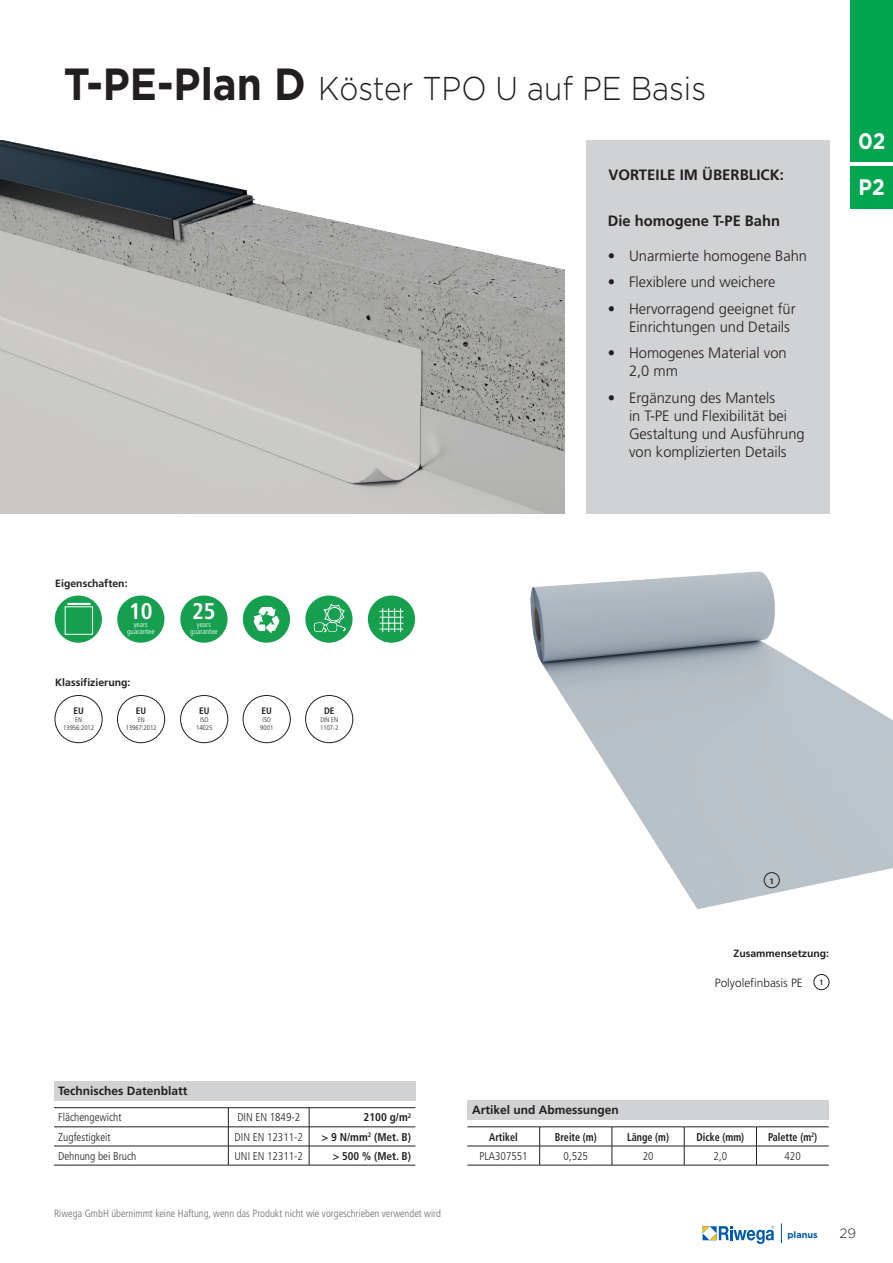
<style>
.page{position:relative;width:893px;height:1263px;background:#fff}
.page>*{position:absolute;margin:0;border:0;box-sizing:border-box;transform-origin:0 0}
.t1{font:300 33px "Gotham";color:#231f20;scale:.9 1}
.t2{font:700 condensed 22.65px "Frutiger";color:#fff}
.t3{font:700 22.5px "Gotham";color:#fff;scale:.9 1}
.t4{font:300 15px/18px "Frutiger";color:#231f20}
.t5{font:700 15px "Frutiger";color:#231f20}
.t6{font:300 13.5px "Gotham";color:#231f20}
.t7{font:700 12px "Frutiger";color:#231f20}
.t8{font:300 12px "Frutiger";color:#231f20}
.t9{font:300 condensed 11.25px "Frutiger";color:#231f20}
.t10{font:700 condensed 11.25px "Frutiger";color:#231f20;scale:.9 1}
.t11{font:700 condensed 11.25px "Frutiger";color:#231f20}
.t12{font:300 condensed 10.5px "Frutiger";color:#6c6d70}
.t13{font:700 10.5px "Frutiger";color:#231f20}
.t14{font:700 condensed 9.3px "Frutiger";color:#231f20}
.t15{font:700 9.15px "Gotham";color:#0157a8}
.t16{font:700 7.65px "Gotham";color:#231f20}
.t17{font:700 condensed 7.65px "Frutiger";color:#231f20}
.t18{font:300 condensed 7.5px/7.5px "Frutiger";color:#fff;text-align:center}
.t19{font:300 condensed 6.75px/8.1px "Frutiger";color:#231f20;text-align:center}
.s1{font-weight:700;font-size:45px}
</style>
<div class="page">
<div style="left:850px;top:166px;width:43px;height:42px;background:#00a54f"></div>
<svg style="left:702px;top:1226px;width:72px;height:18px"></svg>
<svg style="left:781px;top:1223px;width:1px;height:20px"></svg>
<div style="left:850px;top:0;width:43px;height:162px;background:#00a54f"></div>
<svg style="left:55px;top:595px;width:47px;height:48px;background:#2aa75d"></svg>
<hr style="left:67px;top:603px;width:24px;height:2px;background:#fff">
<div style="left:243px;top:595px;width:47px;height:48px;background:#169f4e;border-radius:50%"></div>
<svg style="left:253px;top:607px;width:27px;height:26px"></svg>
<div style="left:305px;top:595px;width:48px;height:48px;background:#169f4e;border-radius:50%"></div>
<svg style="left:314px;top:604px;width:32px;height:28px"></svg>
<div style="left:368px;top:595px;width:47px;height:48px;background:#169f4e;border-radius:50%"></div>
<svg style="left:380px;top:608px;width:23px;height:24px"></svg>
<div style="left:180px;top:595px;width:48px;height:48px;background:#169f4e;border-radius:50%"></div>
<div style="left:117px;top:595px;width:47px;height:48px;background:#169f4e;border-radius:50%"></div>
<div style="left:117px;top:695px;width:48px;height:48px;border:1px solid #231f20;border-radius:50%"></div>
<div style="left:180px;top:695px;width:48px;height:48px;border:1px solid #231f20;border-radius:50%"></div>
<div style="left:243px;top:695px;width:48px;height:48px;border:1px solid #231f20;border-radius:50%"></div>
<div style="left:305px;top:695px;width:48px;height:48px;border:1px solid #231f20;border-radius:50%"></div>
<div style="left:55px;top:695px;width:48px;height:48px;border:1px solid #231f20;border-radius:50%"></div>
<img style="left:530px;top:571px;width:363px;height:338px">
<div style="left:586px;top:140px;width:243px;height:373px;background:#d1d2d4"></div>
<div style="left:764px;top:872px;width:15px;height:16px;border:1px solid #231f20;border-radius:50%"></div>
<img style="left:0;top:140px;width:565px;height:373px">
<div style="left:814px;top:974px;width:15px;height:16px;border:1px solid #231f20;border-radius:50%"></div>
<div style="left:54px;top:1081px;width:361px;height:19px;background:#d1d2d4"></div>
<hr style="left:54px;top:1107px;width:174px;height:1px;background:#231f20">
<hr style="left:228px;top:1107px;width:81px;height:1px;background:#231f20">
<hr style="left:309px;top:1107px;width:106px;height:1px;background:#231f20">
<hr style="left:54px;top:1126px;width:174px;height:1px;background:#231f20">
<hr style="left:228px;top:1126px;width:81px;height:1px;background:#231f20">
<hr style="left:309px;top:1126px;width:106px;height:1px;background:#231f20">
<hr style="left:54px;top:1146px;width:174px;height:1px;background:#231f20">
<hr style="left:228px;top:1146px;width:81px;height:1px;background:#231f20">
<svg style="left:228px;top:1108px;width:1px;height:57px"></svg>
<hr style="left:309px;top:1146px;width:106px;height:1px;background:#231f20">
<svg style="left:309px;top:1108px;width:1px;height:57px"></svg>
<hr style="left:54px;top:1165px;width:174px;height:1px;background:#231f20">
<hr style="left:228px;top:1165px;width:81px;height:1px;background:#231f20">
<hr style="left:309px;top:1165px;width:106px;height:1px;background:#231f20">
<div style="left:468px;top:1100px;width:361px;height:19px;background:#d1d2d4"></div>
<hr style="left:467px;top:1126px;width:73px;height:1px;background:#231f20">
<hr style="left:540px;top:1126px;width:72px;height:1px;background:#231f20">
<hr style="left:612px;top:1126px;width:72px;height:1px;background:#231f20">
<hr style="left:684px;top:1126px;width:72px;height:1px;background:#231f20">
<hr style="left:756px;top:1126px;width:73px;height:1px;background:#231f20">
<hr style="left:467px;top:1146px;width:73px;height:1px;background:#231f20">
<hr style="left:540px;top:1146px;width:72px;height:1px;background:#231f20">
<svg style="left:539px;top:1127px;width:1px;height:38px"></svg>
<hr style="left:612px;top:1146px;width:72px;height:1px;background:#231f20">
<svg style="left:612px;top:1127px;width:1px;height:38px"></svg>
<hr style="left:684px;top:1146px;width:72px;height:1px;background:#231f20">
<svg style="left:684px;top:1127px;width:1px;height:38px"></svg>
<hr style="left:756px;top:1146px;width:73px;height:1px;background:#231f20">
<hr style="left:467px;top:1165px;width:73px;height:1px;background:#231f20">
<hr style="left:540px;top:1165px;width:72px;height:1px;background:#231f20">
<hr style="left:612px;top:1165px;width:72px;height:1px;background:#231f20">
<hr style="left:684px;top:1165px;width:72px;height:1px;background:#231f20">
<hr style="left:756px;top:1165px;width:73px;height:1px;background:#231f20">
<svg style="left:756px;top:1127px;width:1px;height:38px"></svg>
<h1 class="t1" style="left:64px;top:70px;width:715px"><span class="s1">T-PE-Plan D</span> Köster TPO U auf PE Basis</h1>
<p class="t5" style="left:608px;top:166px;width:177px">VORTEILE IM ÜBERBLICK:</p>
<p class="t13" style="left:55px;top:577px;width:74px">Eigenschaften:</p>
<h2 class="t2" style="left:129px;top:598px;width:25px">10</h2>
<p class="t18" style="left:127px;top:620px;width:29px">years guarantee</p>
<p class="t13" style="left:55px;top:676px;width:77px">Klassifizierung:</p>
<p class="t14" style="left:73px;top:705px;width:12px">EU</p>
<p class="t19" style="left:63px;top:716px;width:32px">EN<br>13956:2012</p>
<p class="t14" style="left:136px;top:705px;width:12px">EU</p>
<p class="t19" style="left:126px;top:716px;width:32px">EN<br>13967:2012</p>
<h2 class="t2" style="left:192px;top:598px;width:25px">25</h2>
<p class="t18" style="left:190px;top:620px;width:29px">years guarantee</p>
<p class="t14" style="left:199px;top:705px;width:12px">EU</p>
<p class="t19" style="left:196px;top:716px;width:18px">ISO<br>14025</p>
<p class="t14" style="left:262px;top:705px;width:12px">EU</p>
<p class="t19" style="left:260px;top:716px;width:14px">ISO<br>9001</p>
<p class="t14" style="left:324px;top:705px;width:12px">DE</p>
<p class="t19" style="left:320px;top:716px;width:20px;text-align:left">DIN EN<br>1107-2</p>
<p class="t5" style="left:608px;top:212px;width:174px">Die homogene T-PE Bahn</p>
<p class="t4" style="left:608px;top:247px;width:201px">• Unarmierte homogene Bahn</p>
<p class="t4" style="left:608px;top:273px;width:169px">• Flexiblere und weichere</p>
<p class="t4" style="left:629px;top:300px;width:168px;text-indent:-21px">• Hervorragend geeignet für<br>Einrichtungen und Details</p>
<p class="t4" style="left:629px;top:344px;width:159px;text-indent:-21px">• Homogenes Material von<br>2,0 mm</p>
<p class="t4" style="left:629px;top:389px;width:177px;text-indent:-21px">• Ergänzung des Mantels<br>in T-PE und Flexibilität bei<br>Gestaltung und Ausführung von komplizierten Details</p>
<h3 class="t3" style="left:858px;top:126px;width:32px">02</h3>
<h3 class="t3" style="left:859px;top:172px;width:31px">P2</h3>
<p class="t16" style="left:770px;top:876px;width:5px">1</p>
<p class="t13" style="left:733px;top:947px;width:97px">Zusammensetzung:</p>
<p class="t8" style="left:715px;top:976px;width:89px">Polyolefinbasis PE</p>
<p class="t17" style="left:819px;top:978px;width:5px">1</p>
<p class="t7" style="left:58px;top:1084px;width:131px">Technisches Datenblatt</p>
<p class="t9" style="left:58px;top:1111px;width:65px">Flächengewicht</p>
<p class="t9" style="left:237px;top:1111px;width:64px">DIN EN 1849-2</p>
<p class="t11" style="left:364px;top:1111px;width:49px">2100 g/m<sup>2</sup></p>
<p class="t9" style="left:58px;top:1130px;width:54px">Zugfestigkeit</p>
<p class="t9" style="left:235px;top:1130px;width:70px">DIN EN 12311-2</p>
<p class="t11" style="left:321px;top:1130px;width:91px">&gt; 9 N/mm<sup>2</sup> (Met. B)</p>
<p class="t9" style="left:58px;top:1149px;width:80px">Dehnung bei Bruch</p>
<p class="t9" style="left:235px;top:1149px;width:70px">UNI EN 12311-2</p>
<p class="t11" style="left:333px;top:1149px;width:80px">&gt; 500 % (Met. B)</p>
<p class="t12" style="left:54px;top:1207px;width:388px">Riwega GmbH übernimmt keine Haftung, wenn das Produkt nicht wie vorgeschrieben verwendet wird</p>
<p class="t7" style="left:472px;top:1103px;width:148px">Artikel und Abmessungen</p>
<p class="t10" style="left:489px;top:1130px;width:33px">Artikel</p>
<p class="t10" style="left:555px;top:1130px;width:48px">Breite (m)</p>
<p class="t10" style="left:627px;top:1130px;width:48px">Länge (m)</p>
<p class="t10" style="left:696px;top:1130px;width:55px">Dicke (mm)</p>
<p class="t10" style="left:768px;top:1130px;width:56px">Palette (m<sup>2</sup>)</p>
<p class="t9" style="left:479px;top:1149px;width:50px">PLA307551</p>
<p class="t9" style="left:564px;top:1149px;width:26px">0,525</p>
<p class="t9" style="left:643px;top:1149px;width:12px">20</p>
<p class="t9" style="left:714px;top:1149px;width:15px">2,0</p>
<p class="t9" style="left:784px;top:1149px;width:18px">420</p>
<p class="t15" style="left:787px;top:1228px;width:32px">planus</p>
<p class="t6" style="left:840px;top:1226px;width:18px">29</p>
</div>
